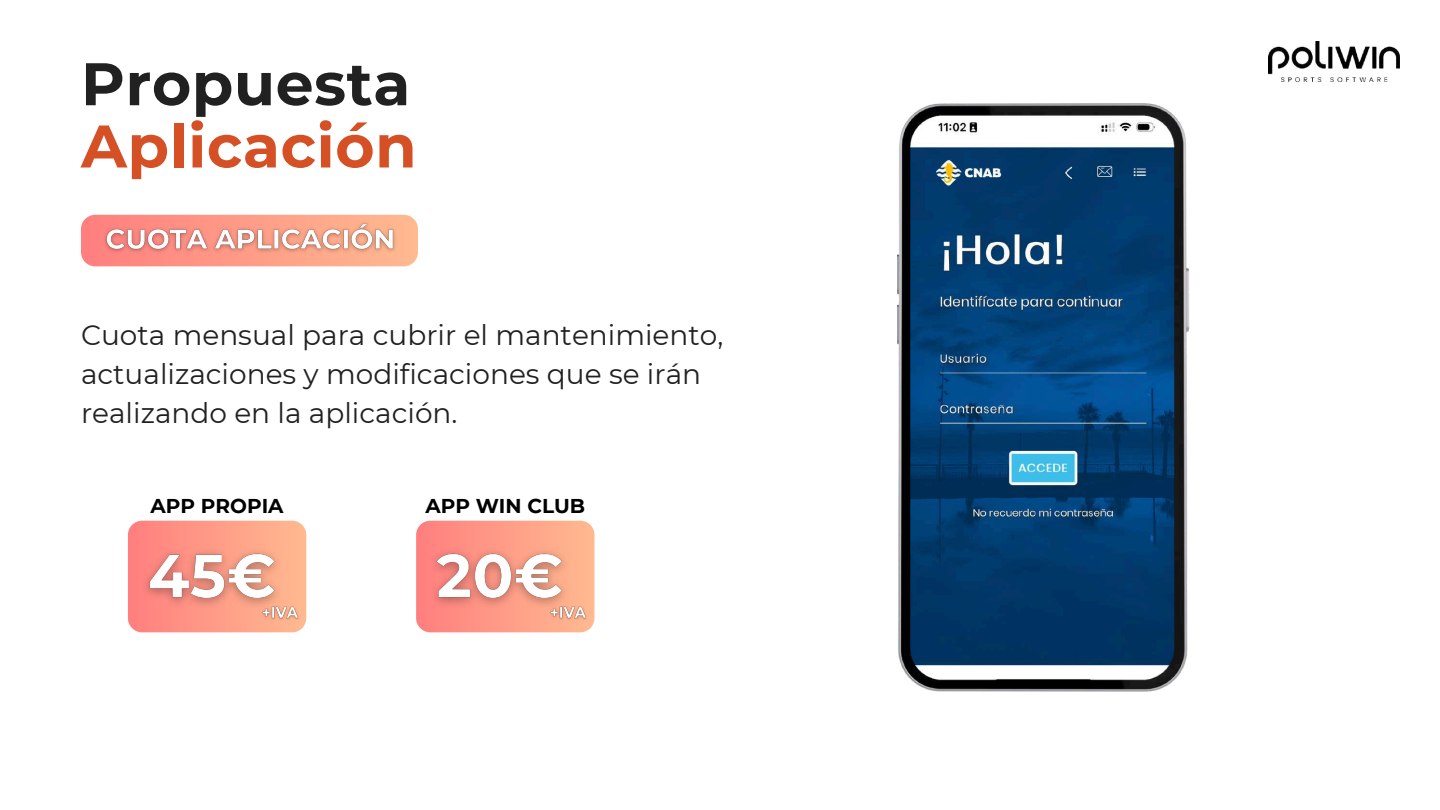
<style>
.page{position:relative;width:1440px;height:810px;background:#fff}
.page>*{position:absolute;margin:0;border:0;box-sizing:border-box;transform-origin:0 0}
.t1{font:700 60px "Montserrat";letter-spacing:.01em;color:#d55025}
.t2{font:700 60px "Montserrat";letter-spacing:.01em;color:#212121}
.t3{font:28px/39px "Montserrat";color:#212121}
.t4{font:700 20px "Montserrat";color:#010101}
</style>
<div class="page">
<img style="left:897px;top:103px;width:292px;height:589px">
<div style="left:81px;top:215px;width:337px;height:51px;background:linear-gradient(to right,#ff7f7f,#ffba90);border-radius:14px"></div>
<img style="left:1268px;top:41px;width:132px;height:40px">
<div style="left:416px;top:521px;width:179px;height:111px;background:linear-gradient(to right,#ff7f7f,#ffba90);border-radius:14px"></div>
<div style="left:128px;top:521px;width:178px;height:111px;background:linear-gradient(to right,#ff7f7f,#ffb990);border-radius:14px"></div>
<img style="left:99px;top:217px;width:301px;height:41px">
<img style="left:421px;top:540px;width:157px;height:76px">
<img style="left:547px;top:603px;width:44px;height:19px">
<img style="left:134px;top:540px;width:156px;height:76px">
<img style="left:258px;top:603px;width:45px;height:19px">
<h1 class="t2" style="left:81px;top:47px;width:331px">Propuesta</h1>
<h1 class="t1" style="left:81px;top:109px;width:337px">Aplicación</h1>
<p class="t3" style="left:81px;top:315px;width:644px">Cuota mensual para cubrir el mantenimiento, actualizaciones y modificaciones que se irán realizando en la aplicación.</p>
<p class="t4" style="left:151px;top:493px;width:134px">APP PROPIA</p>
<p class="t4" style="left:425px;top:493px;width:161px">APP WIN CLUB</p>
</div>
